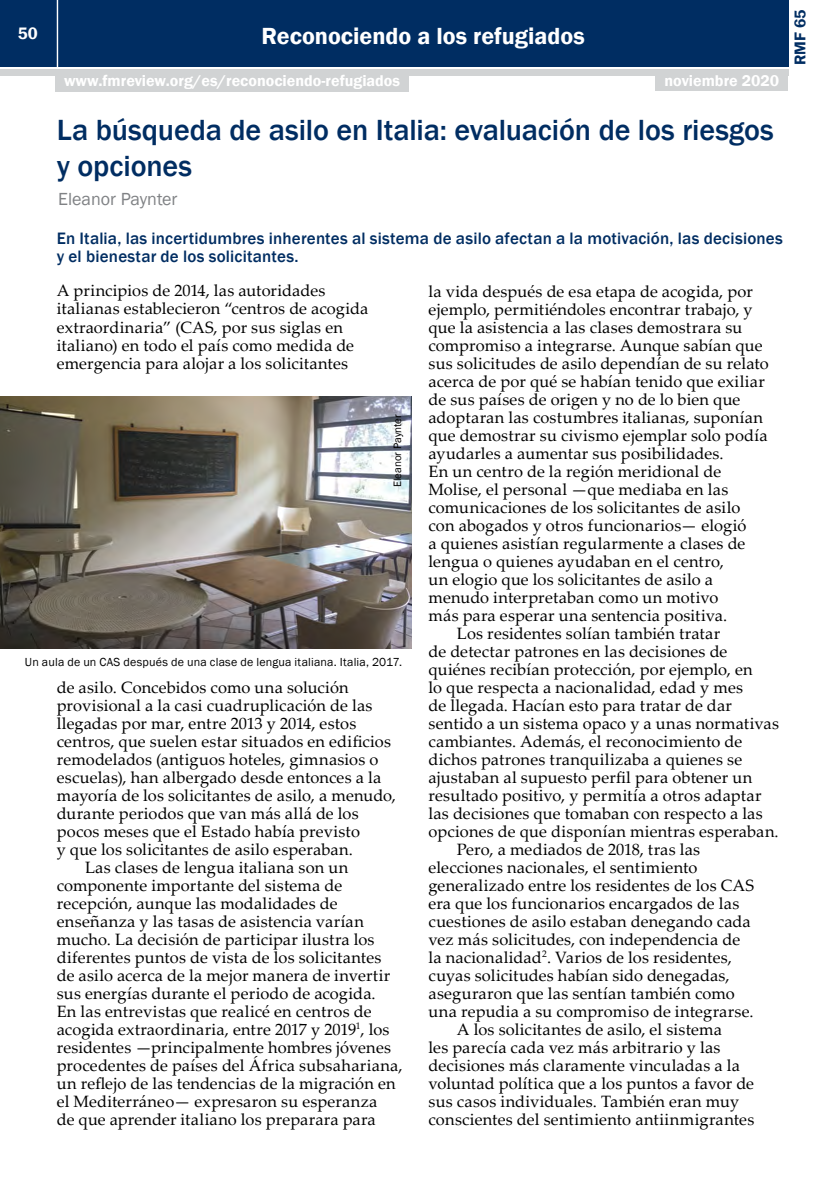
<style>
.page{position:relative;width:840px;height:1191px;background:#fff}
.page>*{position:absolute;margin:0;border:0;box-sizing:border-box;transform-origin:0 0}
.t1{font:500 30px/36px "Franklin Gothic";letter-spacing:-.005em;color:#002d62}
.t2{font:600 24px "Franklin Gothic";color:#fff}
.t3{font:18px "Franklin Gothic";color:#808285}
.t4{font:500 17px/18px "Franklin Gothic";letter-spacing:.01em;color:#002d62}
.t5{font:600 17px "Franklin Gothic";color:#fff}
.t6{font:16.4px/18px "Palatino Linotype";letter-spacing:.01em;color:#000}
.t7{font:600 16px "Franklin Gothic";color:#fff}
.t8{font:600 16px "Franklin Gothic";color:#002d62}
.t9{font:12px "Franklin Gothic";letter-spacing:.015em;color:#000}
.t10{font:11px "Franklin Gothic";color:#000}
</style>
<div class="page">
<div style="left:0;top:0;width:787px;height:66px;background:#002d62"></div>
<div style="left:0;top:69px;width:787px;height:6px;background:#d1d3d4"></div>
<hr style="left:57px;top:0;width:1px;height:67px;background:#fff">
<div style="left:655px;top:73px;width:132px;height:18px;background:#d1d3d4"></div>
<div style="left:55px;top:74px;width:353px;height:18px;background:#d1d3d4"></div>
<img style="left:0;top:396px;width:411px;height:252px">
<p class="t5" style="left:18px;top:23px;width:21px">50</p>
<h2 class="t2" style="left:261px;top:22px;width:325px">Reconociendo a los refugiados</h2>
<p class="t7" style="left:64px;top:71px;width:337px">www.fmreview.org/es/reconociendo-refugiados</p>
<p class="t7" style="left:664px;top:71px;width:116px">noviembre 2020</p>
<h1 class="t1" style="left:57px;top:112px;width:718px">La búsqueda de asilo en Italia: evaluación de los riesgos y opciones</h1>
<p class="t3" style="left:58px;top:188px;width:121px">Eleanor Paynter</p>
<p class="t4" style="left:57px;top:230px;width:727px">En Italia, las incertidumbres inherentes al sistema de asilo afectan a la motivación, las decisiones y el bienestar de los solicitantes.</p>
<p class="t6" style="left:57px;top:281px;width:313px">A principios de 2014, las autoridades italianas establecieron “centros de acogida extraordinaria” (CAS, por sus siglas en italiano) en todo el país como medida de emergencia para alojar a los solicitantes</p>
<p class="t6" style="left:428px;top:281px;width:326px">la vida después de esa etapa de acogida, por</p>
<p class="t6" style="left:428px;top:299px;width:325px">ejemplo, permitiéndoles encontrar trabajo, y</p>
<p class="t6" style="left:428px;top:317px;width:315px">que la asistencia a las clases demostrara su</p>
<p class="t6" style="left:428px;top:335px;width:335px">compromiso a integrarse. Aunque sabían que</p>
<p class="t6" style="left:428px;top:353px;width:341px">sus solicitudes de asilo dependían de su relato</p>
<p class="t6" style="left:428px;top:371px;width:338px">acerca de por qué se habían tenido que exiliar</p>
<p class="t6" style="left:428px;top:389px;width:313px">de sus países de origen y no de lo bien que</p>
<p class="t6" style="left:428px;top:407px;width:336px">adoptaran las costumbres italianas, suponían</p>
<p class="t6" style="left:428px;top:425px;width:340px">que demostrar su civismo ejemplar solo podía</p>
<p class="t6" style="left:428px;top:443px;width:296px">ayudarles a aumentar sus posibilidades.</p>
<p class="t6" style="left:428px;top:461px;width:294px">En un centro de la región meridional de</p>
<p class="t6" style="left:428px;top:479px;width:301px">Molise, el personal —que mediaba en las</p>
<p class="t6" style="left:428px;top:497px;width:313px">comunicaciones de los solicitantes de asilo</p>
<p class="t6" style="left:428px;top:515px;width:319px">con abogados y otros funcionarios— elogió</p>
<p class="t6" style="left:428px;top:533px;width:318px">a quienes asistían regularmente a clases de</p>
<p class="t6" style="left:428px;top:551px;width:297px">lengua o quienes ayudaban en el centro,</p>
<p class="t6" style="left:428px;top:569px;width:286px">un elogio que los solicitantes de asilo a</p>
<p class="t6" style="left:428px;top:587px;width:291px">menudo interpretaban como un motivo</p>
<p class="t6" style="left:428px;top:605px;width:300px">más para esperar una sentencia positiva.</p>
<p class="t6" style="left:456px;top:623px;width:265px">Los residentes solían también tratar</p>
<p class="t6" style="left:428px;top:641px;width:300px">de detectar patrones en las decisiones de</p>
<p class="t6" style="left:428px;top:659px;width:325px">quiénes recibían protección, por ejemplo, en</p>
<p class="t6" style="left:428px;top:677px;width:316px">lo que respecta a nacionalidad, edad y mes</p>
<p class="t6" style="left:428px;top:695px;width:305px">de llegada. Hacían esto para tratar de dar</p>
<p class="t6" style="left:428px;top:713px;width:352px">sentido a un sistema opaco y a unas normativas</p>
<p class="t6" style="left:428px;top:731px;width:315px">cambiantes. Además, el reconocimiento de</p>
<p class="t6" style="left:428px;top:749px;width:315px">dichos patrones tranquilizaba a quienes se</p>
<p class="t6" style="left:428px;top:767px;width:325px">ajustaban al supuesto perfil para obtener un</p>
<p class="t6" style="left:428px;top:785px;width:334px">resultado positivo, y permitía a otros adaptar</p>
<p class="t6" style="left:428px;top:803px;width:335px">las decisiones que tomaban con respecto a las</p>
<p class="t6" style="left:428px;top:821px;width:351px">opciones de que disponían mientras esperaban.</p>
<p class="t6" style="left:456px;top:839px;width:245px">Pero, a mediados de 2018, tras las</p>
<p class="t6" style="left:428px;top:857px;width:270px">elecciones nacionales, el sentimiento</p>
<p class="t6" style="left:428px;top:875px;width:327px">generalizado entre los residentes de los CAS</p>
<p class="t6" style="left:428px;top:893px;width:312px">era que los funcionarios encargados de las</p>
<p class="t6" style="left:428px;top:911px;width:323px">cuestiones de asilo estaban denegando cada</p>
<p class="t6" style="left:428px;top:929px;width:313px">vez más solicitudes, con independencia de</p>
<p class="t6" style="left:428px;top:947px;width:304px">la nacionalidad<sup>2</sup>. Varios de los residentes,</p>
<p class="t6" style="left:428px;top:965px;width:302px">cuyas solicitudes habían sido denegadas,</p>
<p class="t6" style="left:428px;top:983px;width:307px">aseguraron que las sentían también como</p>
<p class="t6" style="left:428px;top:1001px;width:326px">una repudia a su compromiso de integrarse.</p>
<p class="t6" style="left:456px;top:1019px;width:266px">A los solicitantes de asilo, el sistema</p>
<p class="t6" style="left:428px;top:1037px;width:293px">les parecía cada vez más arbitrario y las</p>
<p class="t6" style="left:428px;top:1055px;width:313px">decisiones más claramente vinculadas a la</p>
<p class="t6" style="left:428px;top:1073px;width:327px">voluntad política que a los puntos a favor de</p>
<p class="t6" style="left:428px;top:1091px;width:312px">sus casos individuales. También eran muy</p>
<p class="t6" style="left:428px;top:1109px;width:327px">conscientes del sentimiento antiinmigrantes</p>
<p class="t10" style="left:390px;top:487px;width:74px;rotate:-90deg">Eleanor Paynter</p>
<p class="t9" style="left:25px;top:655px;width:378px">Un aula de un CAS después de una clase de lengua italiana. Italia, 2017.</p>
<p class="t6" style="left:57px;top:677px;width:293px">de asilo. Concebidos como una solución</p>
<p class="t6" style="left:57px;top:695px;width:317px">provisional a la casi cuadruplicación de las</p>
<p class="t6" style="left:57px;top:713px;width:301px">llegadas por mar, entre 2013 y 2014, estos</p>
<p class="t6" style="left:57px;top:731px;width:335px">centros, que suelen estar situados en edificios</p>
<p class="t6" style="left:57px;top:749px;width:323px">remodelados (antiguos hoteles, gimnasios o</p>
<p class="t6" style="left:57px;top:767px;width:326px">escuelas), han albergado desde entonces a la</p>
<p class="t6" style="left:57px;top:785px;width:340px">mayoría de los solicitantes de asilo, a menudo,</p>
<p class="t6" style="left:57px;top:803px;width:303px">durante periodos que van más allá de los</p>
<p class="t6" style="left:57px;top:821px;width:304px">pocos meses que el Estado había previsto</p>
<p class="t6" style="left:57px;top:839px;width:297px">y que los solicitantes de asilo esperaban.</p>
<p class="t6" style="left:85px;top:857px;width:265px">Las clases de lengua italiana son un</p>
<p class="t6" style="left:57px;top:875px;width:287px">componente importante del sistema de</p>
<p class="t6" style="left:57px;top:893px;width:282px">recepción, aunque las modalidades de</p>
<p class="t6" style="left:57px;top:911px;width:308px">enseñanza y las tasas de asistencia varían</p>
<p class="t6" style="left:57px;top:929px;width:319px">mucho. La decisión de participar ilustra los</p>
<p class="t6" style="left:57px;top:947px;width:326px">diferentes puntos de vista de los solicitantes</p>
<p class="t6" style="left:57px;top:965px;width:335px">de asilo acerca de la mejor manera de invertir</p>
<p class="t6" style="left:57px;top:983px;width:320px">sus energías durante el periodo de acogida.</p>
<p class="t6" style="left:57px;top:1001px;width:316px">En las entrevistas que realicé en centros de</p>
<p class="t6" style="left:57px;top:1019px;width:334px">acogida extraordinaria, entre 2017 y 2019<sup>1</sup>, los</p>
<p class="t6" style="left:57px;top:1037px;width:335px">residentes —principalmente hombres jóvenes</p>
<p class="t6" style="left:57px;top:1055px;width:347px">procedentes de países del África subsahariana,</p>
<p class="t6" style="left:57px;top:1073px;width:340px">un reflejo de las tendencias de la migración en</p>
<p class="t6" style="left:57px;top:1091px;width:322px">el Mediterráneo— expresaron su esperanza</p>
<p class="t6" style="left:57px;top:1109px;width:320px">de que aprender italiano los preparara para</p>
<p class="t8" style="left:789px;top:65px;width:57px;rotate:-90deg">RMF 65</p>
</div>
